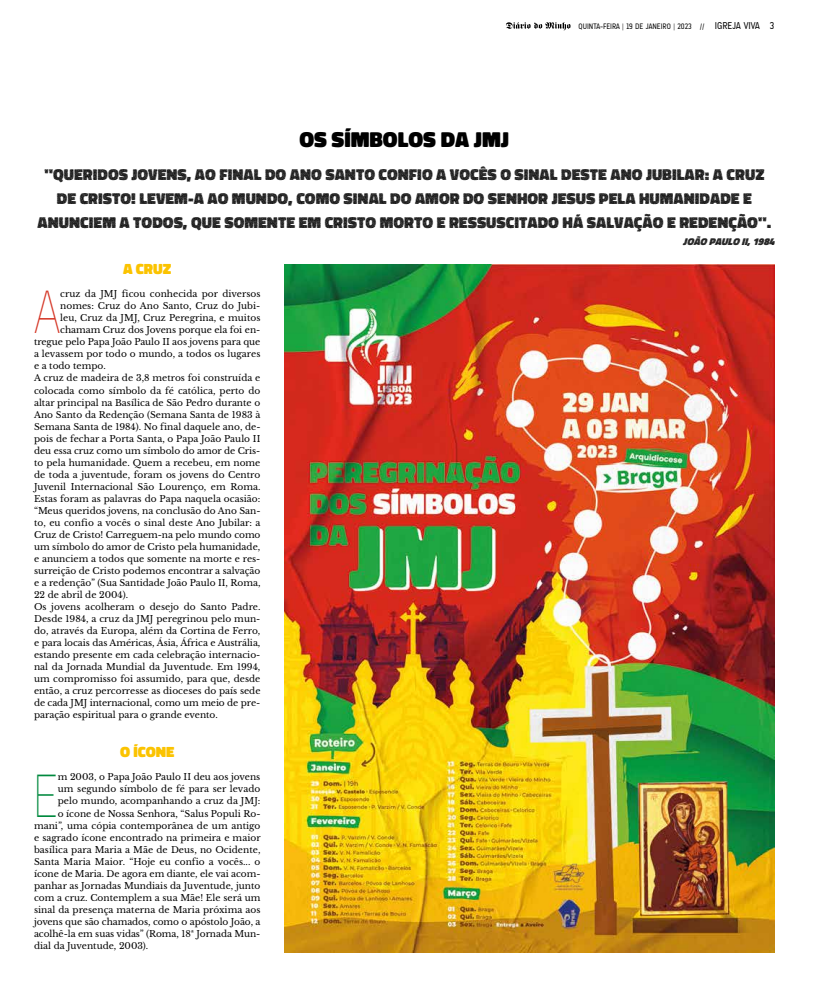
<style>
.page{position:relative;width:817px;height:993px;background:#fff}
.page>*{position:absolute;margin:0;border:0;box-sizing:border-box;transform-origin:0 0}
.t1{font:60.7px "Aaux Pro Thin OSF";color:#d43525;scale:.7 1}
.t2{font:60.7px "Aaux Pro Thin OSF";color:#00893e;scale:.7 1}
.t3{font:900 22px "Don Jose";color:#000}
.t4{font:16px/24px "Don Jos Trayecto";color:#000;text-align:center}
.t5{font:900 15px "Don Jose";color:#fbc300}
.t6{font:italic 10px "Don Jos Trayecto";color:#000}
.t7{font:9px "Libre Baskerville";letter-spacing:.005em;color:#000}
.t8{font:8px "A Udimat";color:#000}
.s1{font-size:10px}
</style>
<div class="page">
<svg style="left:506px;top:22px;width:64px;height:9px"></svg>
<img style="left:284px;top:264px;width:490px;height:688px">
<h2 class="t3" style="left:299px;top:127px;width:211px">OS SÍMBOLOS DA JMJ</h2>
<p class="t8" style="left:578px;top:21px;width:197px">QUINTA-FEIRA | 19 DE JANEIRO | 2023 // <span class="s1">IGREJA VIVA 3</span></p>
<p class="t4" style="left:38px;top:164px;width:735px">"QUERIDOS JOVENS, AO FINAL DO ANO SANTO CONFIO A VOCÊS O SINAL DESTE ANO JUBILAR: A CRUZ<br>DE CRISTO! LEVEM-A AO MUNDO, COMO SINAL DO AMOR DO SENHOR JESUS PELA HUMANIDADE E<br>ANUNCIEM A TODOS, QUE SOMENTE EM CRISTO MORTO E RESSUSCITADO HÁ SALVAÇÃO E REDENÇÃO".</p>
<p class="t6" style="left:682px;top:236px;width:96px">JOÃO PAULO II,1984</p>
<h3 class="t5" style="left:123px;top:261px;width:50px">A CRUZ</h3>
<h1 class="t1" style="left:34px;top:274px;width:39px">A</h1>
<p class="t7" style="left:60px;top:288px;width:202px">cruz da JMJ ficou conhecida por diversos</p>
<p class="t7" style="left:60px;top:300px;width:202px">nomes: Cruz do Ano Santo, Cruz do Jubi-</p>
<p class="t7" style="left:60px;top:312px;width:202px">leu, Cruz da JMJ, Cruz Peregrina, e muitos</p>
<p class="t7" style="left:60px;top:324px;width:201px">chamam Cruz dos Jovens porque ela foi en-</p>
<p class="t7" style="left:34px;top:336px;width:228px">tregue pelo Papa João Paulo II aos jovens para que</p>
<p class="t7" style="left:34px;top:348px;width:228px">a levassem por todo o mundo, a todos os lugares</p>
<p class="t7" style="left:34px;top:360px;width:73px">e a todo tempo.</p>
<p class="t7" style="left:34px;top:372px;width:228px">A cruz de madeira de 3,8 metros foi construída e</p>
<p class="t7" style="left:34px;top:384px;width:228px">colocada como símbolo da fé católica, perto do</p>
<p class="t7" style="left:34px;top:396px;width:228px">altar principal na Basílica de São Pedro durante o</p>
<p class="t7" style="left:34px;top:408px;width:228px">Ano Santo da Redenção (Semana Santa de 1983 à</p>
<p class="t7" style="left:34px;top:421px;width:228px">Semana Santa de 1984). No final daquele ano, de-</p>
<p class="t7" style="left:34px;top:433px;width:228px">pois de fechar a Porta Santa, o Papa João Paulo II</p>
<p class="t7" style="left:34px;top:445px;width:228px">deu essa cruz como um símbolo do amor de Cris-</p>
<p class="t7" style="left:34px;top:457px;width:228px">to pela humanidade. Quem a recebeu, em nome</p>
<p class="t7" style="left:34px;top:469px;width:228px">de toda a juventude, foram os jovens do Centro</p>
<p class="t7" style="left:34px;top:481px;width:228px">Juvenil Internacional São Lourenço, em Roma.</p>
<p class="t7" style="left:34px;top:493px;width:228px">Estas foram as palavras do Papa naquela ocasião:</p>
<p class="t7" style="left:34px;top:505px;width:228px">“Meus queridos jovens, na conclusão do Ano San-</p>
<p class="t7" style="left:34px;top:517px;width:228px">to, eu confio a vocês o sinal deste Ano Jubilar: a</p>
<p class="t7" style="left:34px;top:529px;width:228px">Cruz de Cristo! Carreguem-na pelo mundo como</p>
<p class="t7" style="left:34px;top:541px;width:228px">um símbolo do amor de Cristo pela humanidade,</p>
<p class="t7" style="left:34px;top:553px;width:228px">e anunciem a todos que somente na morte e res-</p>
<p class="t7" style="left:34px;top:565px;width:228px">surreição de Cristo podemos encontrar a salvação</p>
<p class="t7" style="left:34px;top:577px;width:228px">e a redenção” (Sua Santidade João Paulo II, Roma,</p>
<p class="t7" style="left:34px;top:589px;width:95px">22 de abril de 2004).</p>
<p class="t7" style="left:34px;top:601px;width:228px">Os jovens acolheram o desejo do Santo Padre.</p>
<p class="t7" style="left:34px;top:613px;width:228px">Desde 1984, a cruz da JMJ peregrinou pelo mun-</p>
<p class="t7" style="left:34px;top:625px;width:228px">do, através da Europa, além da Cortina de Ferro,</p>
<p class="t7" style="left:34px;top:637px;width:228px">e para locais das Américas, Ásia, África e Austrália,</p>
<p class="t7" style="left:34px;top:649px;width:228px">estando presente em cada celebração internacio-</p>
<p class="t7" style="left:34px;top:661px;width:228px">nal da Jornada Mundial da Juventude. Em 1994,</p>
<p class="t7" style="left:34px;top:673px;width:228px">um compromisso foi assumido, para que, desde</p>
<p class="t7" style="left:34px;top:685px;width:228px">então, a cruz percorresse as dioceses do país sede</p>
<p class="t7" style="left:34px;top:697px;width:228px">de cada JMJ internacional, como um meio de pre-</p>
<p class="t7" style="left:34px;top:709px;width:185px">paração espiritual para o grande evento.</p>
<h3 class="t5" style="left:120px;top:743px;width:56px">O ÍCONE</h3>
<h1 class="t2" style="left:34px;top:756px;width:35px">E</h1>
<p class="t7" style="left:58px;top:771px;width:204px">m 2003, o Papa João Paulo II deu aos jovens</p>
<p class="t7" style="left:58px;top:783px;width:204px">um segundo símbolo de fé para ser levado</p>
<p class="t7" style="left:58px;top:795px;width:204px">pelo mundo, acompanhando a cruz da JMJ:</p>
<p class="t7" style="left:58px;top:807px;width:204px">o ícone de Nossa Senhora, “Salus Populi Ro-</p>
<p class="t7" style="left:34px;top:819px;width:228px">mani”, uma cópia contemporânea de um antigo</p>
<p class="t7" style="left:34px;top:831px;width:228px">e sagrado ícone encontrado na primeira e maior</p>
<p class="t7" style="left:34px;top:843px;width:228px">basílica para Maria a Mãe de Deus, no Ocidente,</p>
<p class="t7" style="left:34px;top:855px;width:228px">Santa Maria Maior. “Hoje eu confio a vocês... o</p>
<p class="t7" style="left:34px;top:867px;width:228px">ícone de Maria. De agora em diante, ele vai acom-</p>
<p class="t7" style="left:34px;top:879px;width:228px">panhar as Jornadas Mundiais da Juventude, junto</p>
<p class="t7" style="left:34px;top:891px;width:228px">com a cruz. Contemplem a sua Mãe! Ele será um</p>
<p class="t7" style="left:34px;top:903px;width:228px">sinal da presença materna de Maria próxima aos</p>
<p class="t7" style="left:34px;top:915px;width:228px">jovens que são chamados, como o apóstolo João, a</p>
<p class="t7" style="left:34px;top:927px;width:228px">acolhê-la em suas vidas” (Roma, 18ª Jornada Mun-</p>
<p class="t7" style="left:34px;top:939px;width:116px">dial da Juventude, 2003).</p>
</div>
